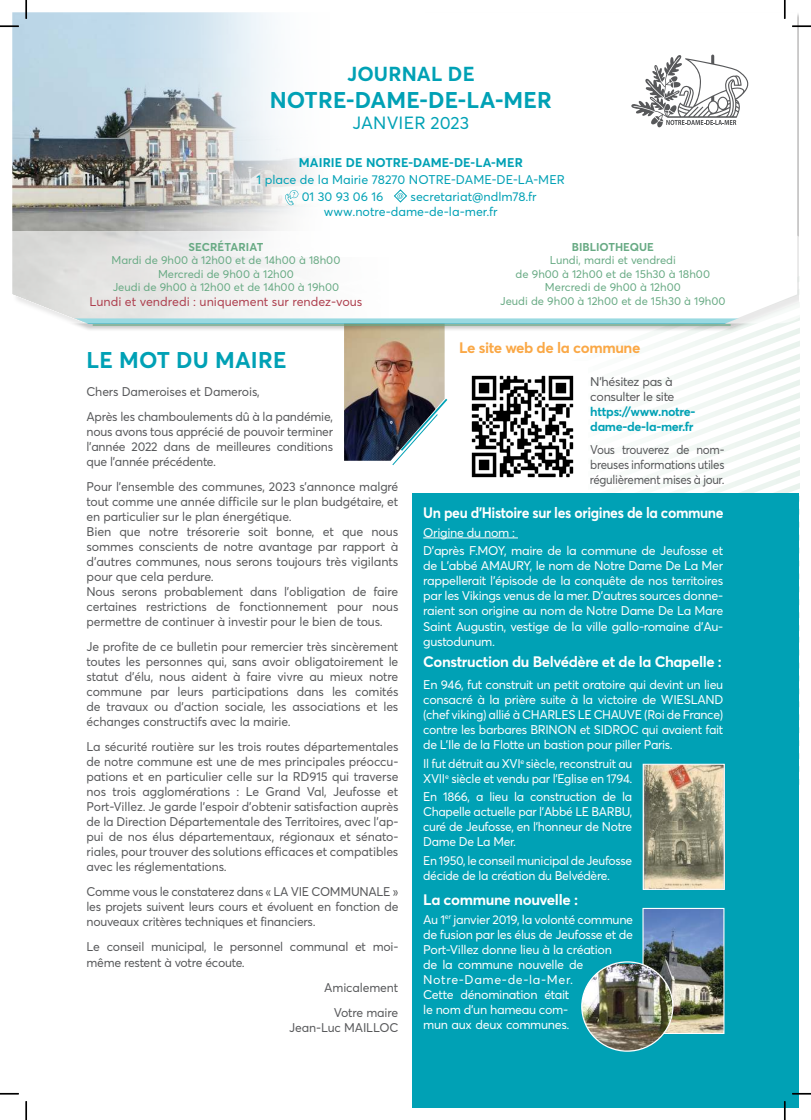
<style>
.page{position:relative;width:811px;height:1120px;background:#fff}
.page>*{position:absolute;margin:0;border:0;box-sizing:border-box;transform-origin:0 0}
.t1{font:700 22.5px "Averta";letter-spacing:.01em;color:#00a1b5}
.t2{font:700 20px "Averta";letter-spacing:.01em;color:#00a1b5}
.t3{font:17.5px "Averta";letter-spacing:.01em;color:#00a1b5}
.t4{font:700 15px "Averta";letter-spacing:-.025em;color:#fff}
.t5{font:700 15px "Averta";letter-spacing:-.025em;color:#fff;scale:.93 1}
.t6{font:700 15px "Averta";letter-spacing:-.025em;color:#faa846}
.t7{font:12.5px/15px "Averta";letter-spacing:-.01em;color:#57585a}
.t8{font:12.5px/15px "Averta";letter-spacing:-.025em;color:#fff}
.t9{font:12.5px/16.8px "Averta";color:#00a1b5}
.t10{font:12.5px/15px "Averta";letter-spacing:-.01em;color:#57585a;text-align:justify;scale:.93 1}
.t11{font:12.5px "Averta";color:#ae404f}
.t12{font:700 12.5px/15px "Averta";letter-spacing:-.025em;color:#00a1b5}
.t13{font:700 12.5px "Averta";letter-spacing:.01em;color:#00a1b5}
.t14{font:11.25px/13.5px "Averta";color:#68aa84;text-align:center}
.t15{font:700 11.25px "Averta";color:#68aa84}
</style>
<div class="page">
<svg style="left:654px;top:331px;width:145px;height:162px"></svg>
<img style="left:344px;top:331px;width:101px;height:129px">
<div style="left:13px;top:12px;width:786px;height:319px;background:#221f1f;opacity:.25"></div>
<svg style="left:424px;top:12px;width:373px;height:219px"></svg>
<img style="left:12px;top:12px;width:182px;height:219px">
<svg style="left:630px;top:54px;width:118px;height:74px"></svg>
<svg style="left:391px;top:396px;width:57px;height:69px"></svg>
<hr style="left:93px;top:324px;width:637px;height:1px;background:#68aa84">
<svg style="left:69px;top:323px;width:678px;height:1px"></svg>
<svg style="left:12px;top:231px;width:787px;height:92px"></svg>
<div style="left:412px;top:493px;width:387px;height:614px;background:#00a1b5"></div>
<svg style="left:194px;top:12px;width:230px;height:245px"></svg>
<svg style="left:285px;top:190px;width:13px;height:15px"></svg>
<svg style="left:393px;top:189px;width:15px;height:14px"></svg>
<img style="left:471px;top:375px;width:103px;height:103px">
<hr style="left:423px;top:537px;width:95px;height:1px;background:#fff">
<img style="left:644px;top:765px;width:78px;height:122px">
<div style="left:642px;top:763px;width:82px;height:126px;border:1px solid #fff"></div>
<img style="left:644px;top:909px;width:78px;height:122px">
<div style="left:642px;top:907px;width:82px;height:126px;border:1px solid #fff"></div>
<img style="left:582px;top:963px;width:91px;height:87px">
<svg style="left:0;top:25px;width:19px;height:2px"></svg>
<svg style="left:792px;top:25px;width:19px;height:2px"></svg>
<svg style="left:0;top:1092px;width:19px;height:2px"></svg>
<svg style="left:792px;top:1092px;width:19px;height:2px"></svg>
<svg style="left:25px;top:0;width:2px;height:19px"></svg>
<svg style="left:25px;top:1101px;width:2px;height:18px"></svg>
<svg style="left:784px;top:0;width:1px;height:19px"></svg>
<svg style="left:784px;top:1101px;width:1px;height:18px"></svg>
<h2 class="t2" style="left:347px;top:62px;width:129px">JOURNAL DE</h2>
<h1 class="t1" style="left:270px;top:87px;width:284px">NOTRE-DAME-DE-LA-MER</h1>
<h3 class="t3" style="left:353px;top:116px;width:118px">JANVIER 2023</h3>
<p class="t13" style="left:299px;top:155px;width:226px">MAIRIE DE NOTRE-DAME-DE-LA-MER</p>
<p class="t9" style="left:302px;top:172px;width:265px;text-indent:-45px">1 place de la Mairie 78270 NOTRE-DAME-DE-LA-MER<br>01 30 93 06 16</p>
<p class="t9" style="left:324px;top:190px;width:214px;line-height:15px;text-indent:87px">secretariat@ndlm78.fr www.notre-dame-de-la-mer.fr</p>
<p class="t15" style="left:188px;top:240px;width:76px">SECRÉTARIAT</p>
<p class="t14" style="left:111px;top:254px;width:230px">Mardi de 9h00 à 12h00 et de 14h00 à 18h00<br>Mercredi de 9h00 à 12h00<br>Jeudi de 9h00 à 12h00 et de 14h00 à 19h00</p>
<p class="t11" style="left:89px;top:297px;width:274px">Lundi et vendredi : uniquement sur rendez-vous</p>
<h1 class="t1" style="left:87px;top:346px;width:201px">LE MOT DU MAIRE</h1>
<p class="t7" style="left:86px;top:380px;width:248px;line-height:25px">Chers Dameroises et Damerois,<br>Après les chamboulements dû à la pandémie,</p>
<p class="t7" style="left:86px;top:425px;width:248px;text-align:justify">nous avons tous apprécié de pouvoir terminer l’année 2022 dans de meilleures conditions que l’année précédente.</p>
<p class="t7" style="left:86px;top:480px;width:313px">Pour l’ensemble des communes, 2023 s’annonce malgré tout comme une année difficile sur le plan budgétaire, et en particulier sur le plan énergétique.<br>Bien que notre trésorerie soit bonne, et que nous sommes conscients de notre avantage par rapport à d’autres communes, nous serons toujours très vigilants pour que cela perdure.<br>Nous serons probablement dans l’obligation de faire certaines restrictions de fonctionnement pour nous permettre de continuer à investir pour le bien de tous.</p>
<p class="t7" style="left:86px;top:640px;width:313px;text-align:justify">Je profite de ce bulletin pour remercier très sincèrement toutes les personnes qui, sans avoir obligatoirement le statut d’élu, nous aident à faire vivre au mieux notre commune par leurs participations dans les comités de travaux ou d’action sociale, les associations et les échanges constructifs avec la mairie.</p>
<p class="t7" style="left:86px;top:740px;width:313px;text-align:justify">La sécurité routière sur les trois routes départementales de notre commune est une de mes principales préoccu&shy;pations et en particulier celle sur la RD915 qui traverse nos trois agglomérations : Le Grand Val, Jeufosse et Port-Villez. Je garde l’espoir d’obtenir satisfaction auprès de la Direction Départementale des Territoires, avec l’ap&shy;pui de nos élus départementaux, régionaux et sénato&shy;riales, pour trouver des solutions efficaces et compatibles avec les réglementations.</p>
<p class="t7" style="left:86px;top:885px;width:313px;text-align:justify">Comme vous le constaterez dans « LA VIE COMMUNALE » les projets suivent leurs cours et évoluent en fonction de nouveaux critères techniques et financiers.</p>
<p class="t7" style="left:86px;top:940px;width:313px">Le conseil municipal, le personnel communal et moi&shy;même restent à votre écoute.</p>
<p class="t7" style="left:324px;top:975px;width:76px;line-height:25.5px;text-align:right">Amicalement<br>Votre maire</p>
<p class="t7" style="left:289px;top:1020px;width:111px">Jean-Luc MAILLOC</p>
<p class="t15" style="left:572px;top:240px;width:84px">BIBLIOTHEQUE</p>
<p class="t14" style="left:500px;top:254px;width:227px">Lundi, mardi et vendredi<br>de 9h00 à 12h00 et de 15h30 à 18h00<br>Mercredi de 9h00 à 12h00<br>Jeudi de 9h00 à 12h00 et de 15h30 à 19h00</p>
<p class="t6" style="left:459px;top:339px;width:183px">Le site web de la commune</p>
<p class="t7" style="left:590px;top:375px;width:86px">N’hésitez pas à consulter le site</p>
<p class="t12" style="left:590px;top:404px;width:107px">https://www.notre&shy;dame-de-la-mer.fr</p>
<p class="t10" style="left:590px;top:442px;width:146px">Vous trouverez de nom&shy;breuses informations utiles régulièrement mises à jour.</p>
<p class="t5" style="left:423px;top:504px;width:324px">Un peu d’Histoire sur les origines de la commune</p>
<p class="t8" style="left:423px;top:524px;width:302px;line-height:18.5px">Origine du nom :<br>D’après F.MOY, maire de la commune de Jeufosse et</p>
<p class="t8" style="left:423px;top:559px;width:302px;text-align:justify">de L’abbé AMAURY, le nom de Notre Dame De La Mer rappellerait l’épisode de la conquête de nos territoires par les Vikings venus de la mer. D’autres sources donne&shy;raient son origine au nom de Notre Dame De La Mare Saint Augustin, vestige de la ville gallo-romaine d’Au&shy;gustodunum.</p>
<p class="t4" style="left:423px;top:653px;width:300px">Construction du Belvédère et de la Chapelle :</p>
<p class="t8" style="left:423px;top:678px;width:302px;text-align:justify">En 946, fut construit un petit oratoire qui devint un lieu consacré à la prière suite à la victoire de WIESLAND (chef viking) allié à CHARLES LE CHAUVE (Roi de France) contre les barbares BRINON et SIDROC qui avaient fait de L’Ile de la Flotte un bastion pour piller Paris.</p>
<p class="t8" style="left:423px;top:756px;width:211px">Il fut détruit au XVI<sup>e</sup> siècle, reconstruit au<br>XVII<sup>e</sup> siècle et vendu par l’Eglise en 1794.</p>
<p class="t8" style="left:423px;top:790px;width:211px;text-align:justify">En 1866, a lieu la construction de la Chapelle actuelle par l’Abbé LE BARBU, curé de Jeufosse, en l’honneur de Notre Dame De La Mer.</p>
<p class="t8" style="left:423px;top:853px;width:211px">En 1950, le conseil municipal de Jeufosse décide de la création du Belvédère.</p>
<p class="t4" style="left:423px;top:890px;width:156px">La commune nouvelle :</p>
<p class="t8" style="left:423px;top:912px;width:211px">Au 1<sup>er</sup> janvier 2019, la volonté commune de fusion par les élus de Jeufosse et de<br>Port-Villez donne lieu à la création<br>de la commune nouvelle de<br>Notre-Dame-de-la-Mer.<br>Cette dénomination était<br>le nom d’un hameau com-<br>mun aux deux communes.</p>
</div>
